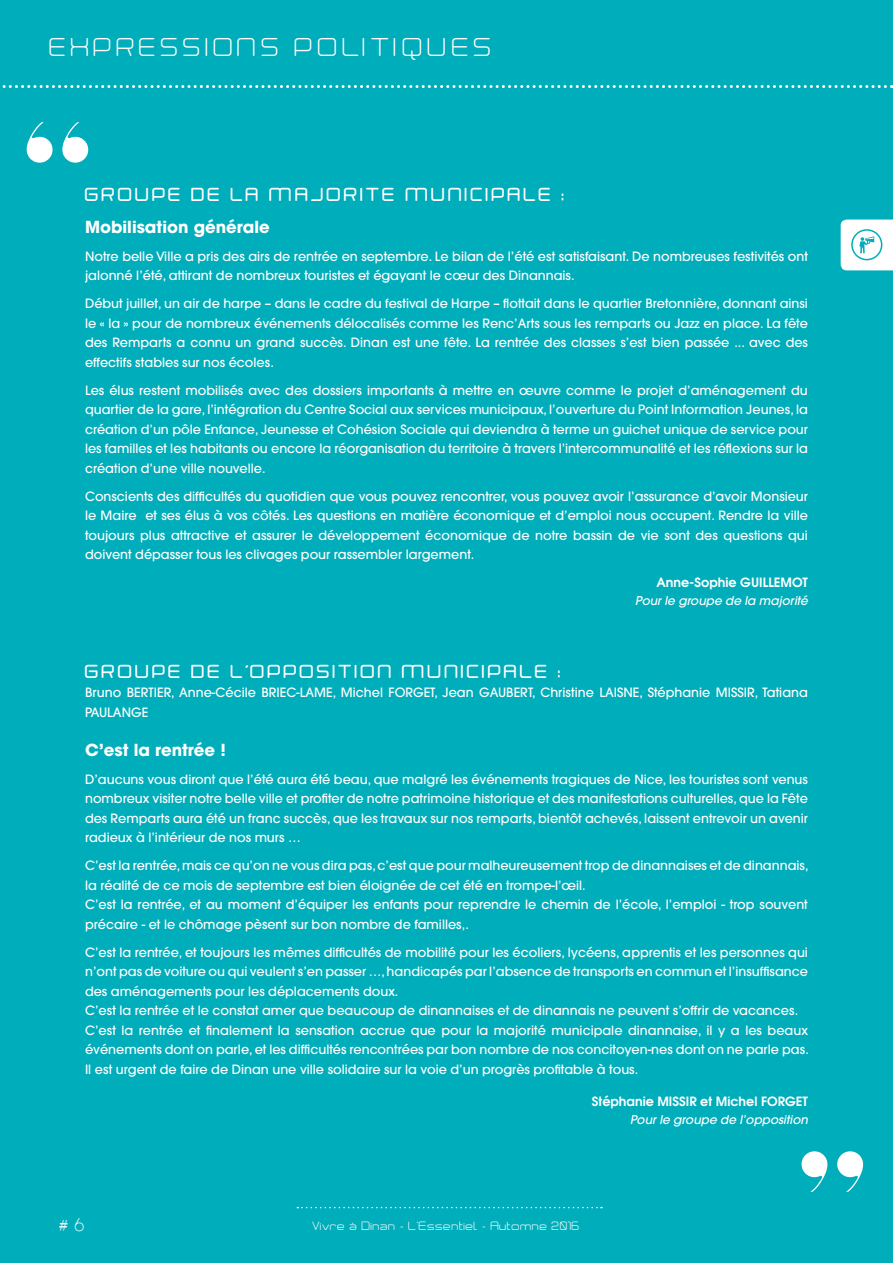
<style>
.page{position:relative;width:893px;height:1263px;background:#00adba}
.page>*{position:absolute;margin:0;border:0;box-sizing:border-box;transform-origin:0 0}
.t1{font:22.5px "Neogrey";letter-spacing:.195em;color:#fff}
.t2{font:700 18px "Bodoni Svty Two ITCTT";color:#fff}
.t3{font:500 16.5px "Neogrey";letter-spacing:.125em;color:#fff}
.t4{font:700 16.5px "Avant Garde";color:#fff}
.t5{font:500 12.75px/19.5px "Avant Garde";color:#fff}
.t6{font:600 12.75px "Avant Garde";color:#fff}
.t7{font:italic 500 12px "Avant Garde";color:#fff}
.t8{font:10.5px "Neogrey";letter-spacing:.05em;color:#fff}
.s1{font-family:"Geosans";font-weight:300}
</style>
<div class="page">
<svg style="left:801px;top:1151px;width:62px;height:41px"></svg>
<svg style="left:27px;top:122px;width:61px;height:41px"></svg>
<svg style="left:841px;top:220px;width:52px;height:50px;background:#edf9fa"></svg>
<div style="left:851px;top:229px;width:31px;height:31px;border:2px solid #00adba;border-radius:50%"></div>
<svg style="left:2px;top:85px;width:890px;height:3px"></svg>
<svg style="left:297px;top:1207px;width:305px;height:1px"></svg>
<h1 class="t1" style="left:50px;top:33px;width:444px">EXPRESSIONS POLITIQUES</h1>
<p class="t3" style="left:85px;top:184px;width:480px">GROUPE DE LA MAJORITE MUNICIPALE :</p>
<p class="t4" style="left:85px;top:216px;width:186px">Mobilisation générale</p>
<p class="t5" style="left:85px;top:247px;width:724px">Notre belle Ville a pris des airs de rentrée en septembre. Le bilan de l’été est satisfaisant. De nombreuses festivités ont jalonné l’été, attirant de nombreux touristes et égayant le cœur des Dinannais.</p>
<p class="t5" style="left:85px;top:294px;width:724px;text-align:justify">Début juillet, un air de harpe – dans le cadre du festival de Harpe – flottait dans le quartier Bretonnière, donnant ainsi le « la » pour de nombreux événements délocalisés comme les Renc’Arts sous les remparts ou Jazz en place. La fête des Remparts a connu un grand succès. Dinan est une fête. La rentrée des classes s’est bien passée ... avec des effectifs stables sur nos écoles.</p>
<p class="t5" style="left:85px;top:380px;width:724px;text-align:justify">Les élus restent mobilisés avec des dossiers importants à mettre en œuvre comme le projet d’aménagement du quartier de la gare, l’intégration du Centre Social aux services municipaux, l’ouverture du Point Information Jeunes, la création d’un pôle Enfance, Jeunesse et Cohésion Sociale qui deviendra à terme un guichet unique de service pour les familles et les habitants ou encore la réorganisation du territoire à travers l’intercommunalité et les réflexions sur la création d’une ville nouvelle.</p>
<p class="t5" style="left:85px;top:486px;width:724px;text-align:justify">Conscients des difficultés du quotidien que vous pouvez rencontrer, vous pouvez avoir l’assurance d’avoir Monsieur le Maire et ses élus à vos côtés. Les questions en matière économique et d’emploi nous occupent. Rendre la ville toujours plus attractive et assurer le développement économique de notre bassin de vie sont des questions qui doivent dépasser tous les clivages pour rassembler largement.</p>
<p class="t6" style="left:656px;top:574px;width:153px">Anne-Sophie GUILLEMOT</p>
<p class="t7" style="left:635px;top:594px;width:174px">Pour le groupe de la majorité</p>
<p class="t3" style="left:85px;top:661px;width:477px">GROUPE DE L’OPPOSITION MUNICIPALE :</p>
<p class="t5" style="left:85px;top:683px;width:724px">Bruno BERTIER, Anne-Cécile BRIEC-LAME, Michel FORGET, Jean GAUBERT, Christine LAISNE, Stéphanie MISSIR, Tatiana<br>PAULANGE</p>
<p class="t4" style="left:85px;top:739px;width:142px">C’est la rentrée !</p>
<p class="t5" style="left:85px;top:770px;width:724px;text-align:justify">D’aucuns vous diront que l’été aura été beau, que malgré les événements tragiques de Nice, les touristes sont venus nombreux visiter notre belle ville et profiter de notre patrimoine historique et des manifestations culturelles, que la Fête des Remparts aura été un franc succès, que les travaux sur nos remparts, bientôt achevés, laissent entrevoir un avenir radieux à l’intérieur de nos murs …</p>
<p class="t5" style="left:85px;top:856px;width:725px">C’est la rentrée, mais ce qu’on ne vous dira pas, c’est que pour malheureusement trop de dinannaises et de dinannais, la réalité de ce mois de septembre est bien éloignée de cet été en trompe-l’œil.<br>C’est la rentrée, et au moment d’équiper les enfants pour reprendre le chemin de l’école, l’emploi - trop souvent précaire - et le chômage pèsent sur bon nombre de familles,.</p>
<p class="t5" style="left:85px;top:942px;width:725px">C’est la rentrée, et toujours les mêmes difficultés de mobilité pour les écoliers, lycéens, apprentis et les personnes qui n’ont pas de voiture ou qui veulent s’en passer …, handicapés par l’absence de transports en commun et l’insuffisance des aménagements pour les déplacements doux.<br>C’est la rentrée et le constat amer que beaucoup de dinannaises et de dinannais ne peuvent s’offrir de vacances.<br>C’est la rentrée et finalement la sensation accrue que pour la majorité municipale dinannaise, il y a les beaux événements dont on parle, et les difficultés rencontrées par bon nombre de nos concitoyen-nes dont on ne parle pas.<br>Il est urgent de faire de Dinan une ville solidaire sur la voie d’un progrès profitable à tous.</p>
<p class="t6" style="left:592px;top:1093px;width:217px">Stéphanie MISSIR et Michel FORGET</p>
<p class="t7" style="left:630px;top:1112px;width:179px">Pour le groupe de l’opposition</p>
<h2 class="t2" style="left:58px;top:1211px;width:27px"># <span class="s1">6</span></h2>
<p class="t8" style="left:313px;top:1220px;width:269px">Vivre à Dinan - L’Essentiel - Automne 2016</p>
</div>
